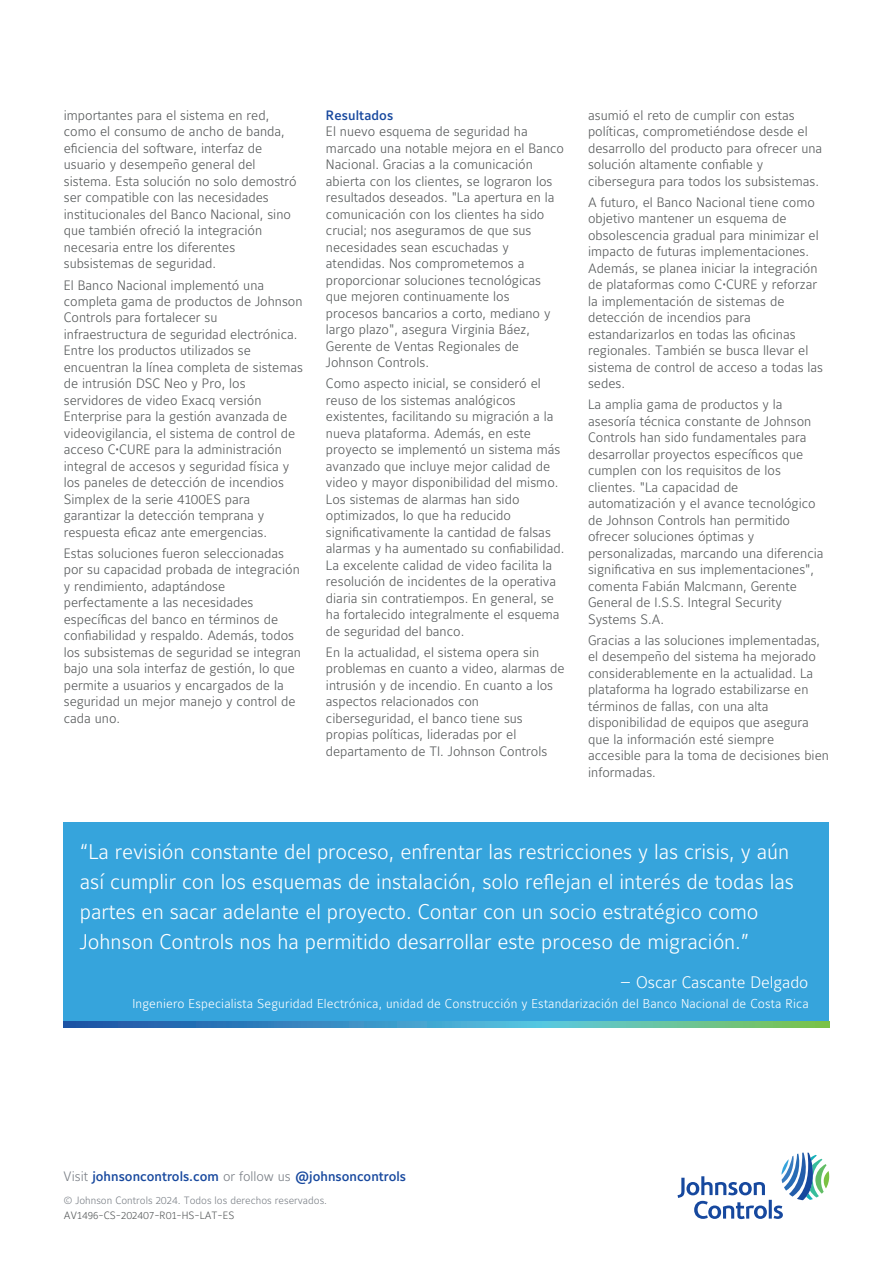
<style>
.page{position:relative;width:893px;height:1263px;background:#fff}
.page>*{position:absolute;margin:0;border:0;box-sizing:border-box;transform-origin:0 0}
.t1{font:300 21px/30px "Maurea Jci Lf ML";letter-spacing:-.005em;color:#fff}
.t2{font:300 16.5px "Maurea Jci Lf ML";color:#fff}
.t3{font:300 13.5px/16.5px "Maurea Jci Lf ML";color:#575a5b}
.t4{font:500 13.5px "Maurea Jci Lf ML";color:#17489e}
.t5{font:300 12.75px "Maurea Jci Lf ML";letter-spacing:.01em;color:#fff}
.t6{font:300 10.5px "Maurea Jci Lf ML";color:#7b8087}
.t7{font:300 10.5px "Maurea Jci Lf ML";color:#575a5b}
.s1{font-weight:300;color:#7b8087}
</style>
<div class="page">
<svg style="left:677px;top:1152px;width:152px;height:67px"></svg>
<div style="left:64px;top:822px;width:765px;height:206px;background:#36a4dc"></div>
<svg style="left:64px;top:1021px;width:765px;height:6px;background:#4a9eb0"></svg>
<p class="t3" style="left:64px;top:107px;width:235px">importantes para el sistema en red, como el consumo de ancho de banda, eficiencia del software, interfaz de usuario y desempeño general del sistema. Esta solución no solo demostró ser compatible con las necesidades institucionales del Banco Nacional, sino que también ofreció la integración necesaria entre los diferentes subsistemas de seguridad.</p>
<p class="t3" style="left:64px;top:276px;width:241px">El Banco Nacional implementó una completa gama de productos de Johnson Controls para fortalecer su infraestructura de seguridad electrónica.<br>Entre los productos utilizados se encuentran la línea completa de sistemas de intrusión DSC Neo y Pro, los servidores de video Exacq versión Enterprise para la gestión avanzada de videovigilancia, el sistema de control de acceso C•CURE para la administración integral de accesos y seguridad física y los paneles de detección de incendios Simplex de la serie 4100ES para garantizar la detección temprana y respuesta eficaz ante emergencias.</p>
<p class="t3" style="left:64px;top:545px;width:239px">Estas soluciones fueron seleccionadas por su capacidad probada de integración y rendimiento, adaptándose perfectamente a las necesidades específicas del banco en términos de confiabilidad y respaldo. Además, todos los subsistemas de seguridad se integran bajo una sola interfaz de gestión, lo que permite a usuarios y encargados de la seguridad un mejor manejo y control de cada uno.</p>
<p class="t4" style="left:326px;top:107px;width:69px">Resultados</p>
<p class="t3" style="left:326px;top:123px;width:240px">El nuevo esquema de seguridad ha marcado una notable mejora en el Banco Nacional. Gracias a la comunicación abierta con los clientes, se lograron los resultados deseados. "La apertura en la comunicación con los clientes ha sido crucial; nos aseguramos de que sus necesidades sean escuchadas y atendidas. Nos comprometemos a proporcionar soluciones tecnológicas que mejoren continuamente los procesos bancarios a corto, mediano y largo plazo", asegura Virginia Báez, Gerente de Ventas Regionales de Johnson Controls.</p>
<p class="t3" style="left:326px;top:375px;width:240px">Como aspecto inicial, se consideró el reuso de los sistemas analógicos existentes, facilitando su migración a la nueva plataforma. Además, en este proyecto se implementó un sistema más avanzado que incluye mejor calidad de video y mayor disponibilidad del mismo.<br>Los sistemas de alarmas han sido optimizados, lo que ha reducido significativamente la cantidad de falsas alarmas y ha aumentado su confiabilidad.<br>La excelente calidad de video facilita la resolución de incidentes de la operativa diaria sin contratiempos. En general, se ha fortalecido integralmente el esquema de seguridad del banco.</p>
<p class="t3" style="left:326px;top:644px;width:240px">En la actualidad, el sistema opera sin problemas en cuanto a video, alarmas de intrusión y de incendio. En cuanto a los aspectos relacionados con ciberseguridad, el banco tiene sus propias políticas, lideradas por el departamento de TI. Johnson Controls</p>
<p class="t3" style="left:588px;top:107px;width:236px">asumió el reto de cumplir con estas políticas, comprometiéndose desde el desarrollo del producto para ofrecer una solución altamente confiable y cibersegura para todos los subsistemas.</p>
<p class="t3" style="left:588px;top:194px;width:237px">A futuro, el Banco Nacional tiene como objetivo mantener un esquema de obsolescencia gradual para minimizar el impacto de futuras implementaciones.<br>Además, se planea iniciar la integración de plataformas como C•CURE y reforzar la implementación de sistemas de detección de incendios para estandarizarlos en todas las oficinas regionales. También se busca llevar el sistema de control de acceso a todas las sedes.</p>
<p class="t3" style="left:588px;top:396px;width:237px">La amplia gama de productos y la asesoría técnica constante de Johnson Controls han sido fundamentales para desarrollar proyectos específicos que cumplen con los requisitos de los clientes. "La capacidad de automatización y el avance tecnológico de Johnson Controls han permitido ofrecer soluciones óptimas y personalizadas, marcando una diferencia significativa en sus implementaciones", comenta Fabián Malcmann, Gerente General de I.S.S. Integral Security Systems S.A.</p>
<p class="t3" style="left:588px;top:631px;width:242px">Gracias a las soluciones implementadas, el desempeño del sistema ha mejorado considerablemente en la actualidad. La plataforma ha logrado estabilizarse en términos de fallas, con una alta disponibilidad de equipos que asegura que la información esté siempre accesible para la toma de decisiones bien informadas.</p>
<p class="t1" style="left:80px;top:836px;width:716px">“La revisión constante del proceso, enfrentar las restricciones y las crisis, y aún así cumplir con los esquemas de instalación, solo reflejan el interés de todas las partes en sacar adelante el proyecto. Contar con un socio estratégico como Johnson Controls nos ha permitido desarrollar este proceso de migración.”</p>
<p class="t2" style="left:620px;top:972px;width:190px">— Oscar Cascante Delgado</p>
<p class="t5" style="left:132px;top:995px;width:678px">Ingeniero Especialista Seguridad Electrónica, unidad de Construcción y Estandarización del Banco Nacional de Costa Rica</p>
<p class="t4" style="left:63px;top:1169px;width:345px"><span class="s1">Visit</span> johnsoncontrols.com <span class="s1">or follow us</span> @johnsoncontrols</p>
<p class="t6" style="left:64px;top:1194px;width:265px">© Johnson Controls 2024. Todos los derechos reservados.</p>
<p class="t7" style="left:64px;top:1209px;width:172px">AV1496-CS-202407-R01-HS-LAT-ES</p>
</div>
